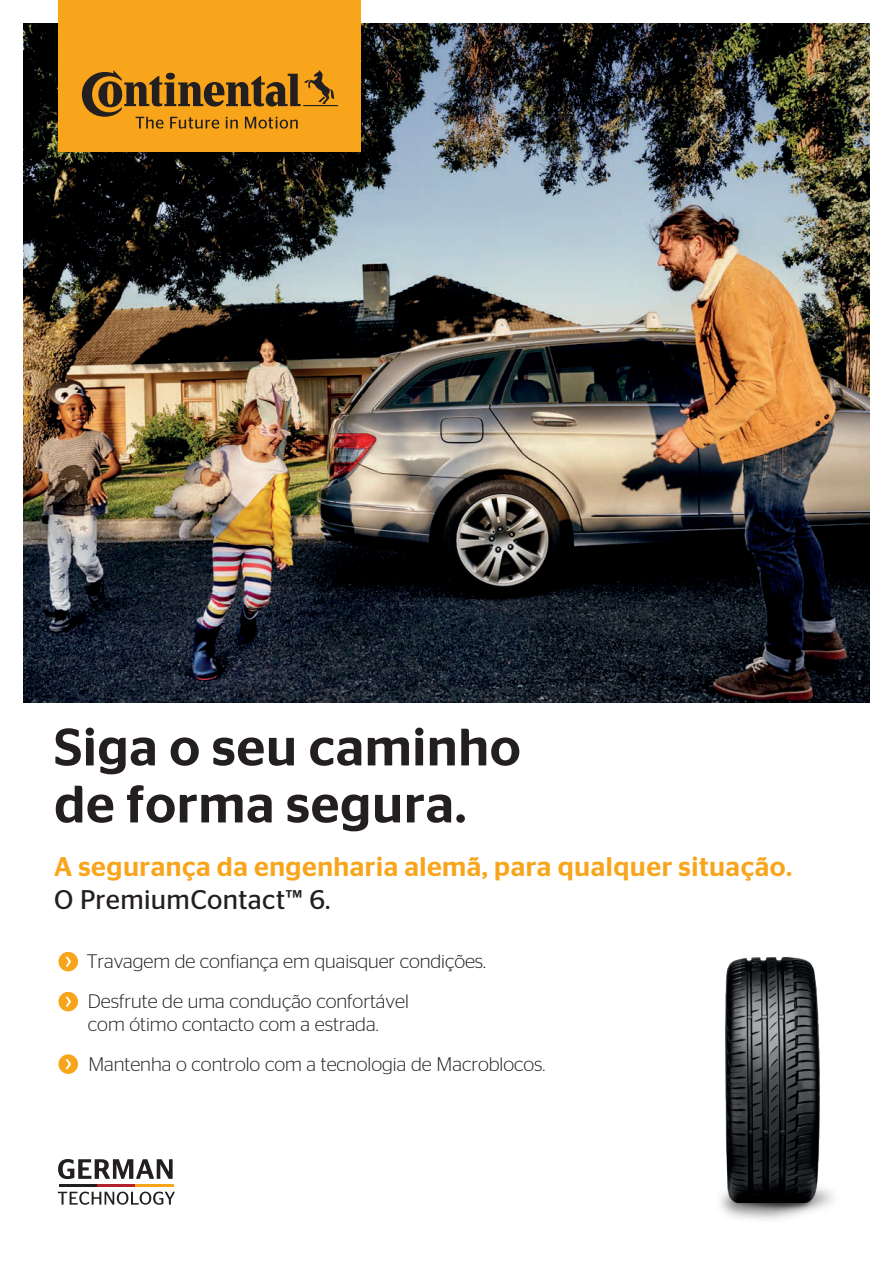
<style>
.page{position:relative;width:893px;height:1263px;background:#fff}
.page>*{position:absolute;margin:0;border:0;box-sizing:border-box;transform-origin:0 0}
.t1{font:500 52.5px/57px "Continental Stag Sans";letter-spacing:.015em;color:#231f20}
.t2{font:500 27px "Continental Stag Sans";letter-spacing:.02em;color:#f9a51b}
.t3{font:27px "Continental Stag Sans";letter-spacing:.01em;color:#231f20}
.t4{font:300 19.5px/22.5px "Continental Stag Sans";color:#231f20}
</style>
<div class="page">
<img style="left:23px;top:23px;width:847px;height:680px">
<svg style="left:58px;top:1159px;width:115px;height:20px"></svg>
<svg style="left:58px;top:1191px;width:117px;height:14px"></svg>
<hr style="left:59px;top:1184px;width:39px;height:3px;background:#231f20">
<hr style="left:98px;top:1184px;width:38px;height:3px;background:#b3232c">
<hr style="left:135px;top:1184px;width:39px;height:3px;background:#f9a51b">
<img style="left:725px;top:957px;width:95px;height:212px">
<img style="left:720px;top:1169px;width:114px;height:51px">
<div style="left:58px;top:1054px;width:20px;height:20px;background:#f9a51b;border-radius:50%"></div>
<svg style="left:66px;top:1059px;width:5px;height:10px"></svg>
<div style="left:58px;top:992px;width:20px;height:19px;background:#f9a51b;border-radius:50%"></div>
<svg style="left:66px;top:997px;width:5px;height:9px"></svg>
<div style="left:58px;top:952px;width:20px;height:19px;background:#f9a51b;border-radius:50%"></div>
<svg style="left:66px;top:957px;width:5px;height:9px"></svg>
<div style="left:58px;top:0;width:303px;height:152px;background:#f9a51b"></div>
<svg style="left:82px;top:70px;width:256px;height:59px"></svg>
<h1 class="t1" style="left:54px;top:718px;width:468px">Siga o seu caminho de forma segura.</h1>
<h2 class="t2" style="left:54px;top:851px;width:739px">A segurança da engenharia alemã, para qualquer situação.</h2>
<h2 class="t3" style="left:54px;top:884px;width:278px">O PremiumContact™ 6.</h2>
<p class="t4" style="left:87px;top:950px;width:401px">Travagem de confiança em quaisquer condições.</p>
<p class="t4" style="left:88px;top:990px;width:322px">Desfrute de uma condução confortável com ótimo contacto com a estrada.</p>
<p class="t4" style="left:88px;top:1053px;width:459px">Mantenha o controlo com a tecnologia de Macroblocos.</p>
</div>
